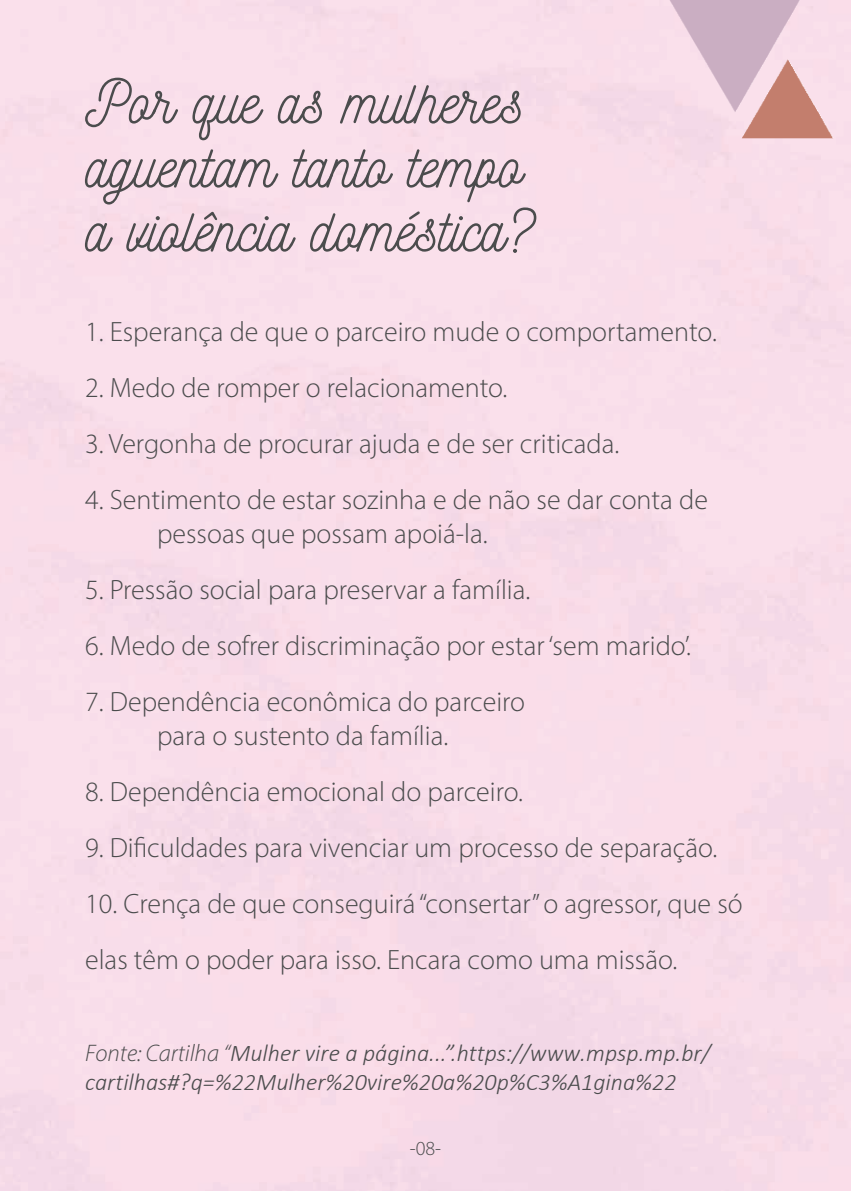
<style>
.page{position:relative;width:851px;height:1191px;background:#fff}
.page>*{position:absolute;margin:0;border:0;box-sizing:border-box;transform-origin:0 0}
.t1{font:60px/64px "Nickainley";color:#4b4c4d}
.t2{font:300 28px/34px "Myriad Pro";color:#4b4c4d}
.t3{font:italic 300 24px/28.8px "Calibri";color:#4b4c4d}
.t4{font:300 20px "Myriad Pro";color:#4b4c4d}
.s1{font-family:"Myriad Pro"}
</style>
<div class="page">
<h1 class="t1" style="left:85px;top:70px;width:452px">Por que as mulheres aguentam tanto tempo a violência doméstica?</h1>
<p class="t2" style="left:85px;top:315px;width:633px">1. Esperança de que o parceiro mude o comportamento.</p>
<p class="t2" style="left:85px;top:371px;width:424px">2. Medo de romper o relacionamento.</p>
<p class="t2" style="left:85px;top:427px;width:535px">3. Vergonha de procurar ajuda e de ser criticada.</p>
<p class="t2" style="left:157px;top:483px;width:552px;text-indent:-72px">4. Sentimento de estar sozinha e de não se dar conta de pessoas que possam apoiá-la.</p>
<p class="t2" style="left:85px;top:573px;width:446px">5. Pressão social para preservar a família.</p>
<p class="t2" style="left:85px;top:629px;width:607px">6. Medo de sofrer discriminação por estar ‘sem marido’.</p>
<p class="t2" style="left:85px;top:685px;width:441px;text-align:center">7. Dependência econômica do parceiro para o sustento da família.</p>
<p class="t2" style="left:85px;top:775px;width:439px">8. Dependência emocional do parceiro.</p>
<p class="t2" style="left:85px;top:831px;width:633px">9. Dificuldades para vivenciar um processo de separação.</p>
<p class="t2" style="left:85px;top:876px;width:659px;line-height:56px">10. Crença de que conseguirá “consertar” o agressor, que só elas têm o poder para isso. Encara como uma missão.</p>
<p class="t3" style="left:85px;top:1038px;width:626px"><span class="s1">Fonte: Cartilha “</span>Mulher vire a página...”.https://www.mpsp.mp.br/ cartilhas#?q=%22Mulher%20vire%20a%20p%C3%A1gina%22</p>
<p class="t4" style="left:410px;top:1136px;width:33px">-08-</p>
</div>
